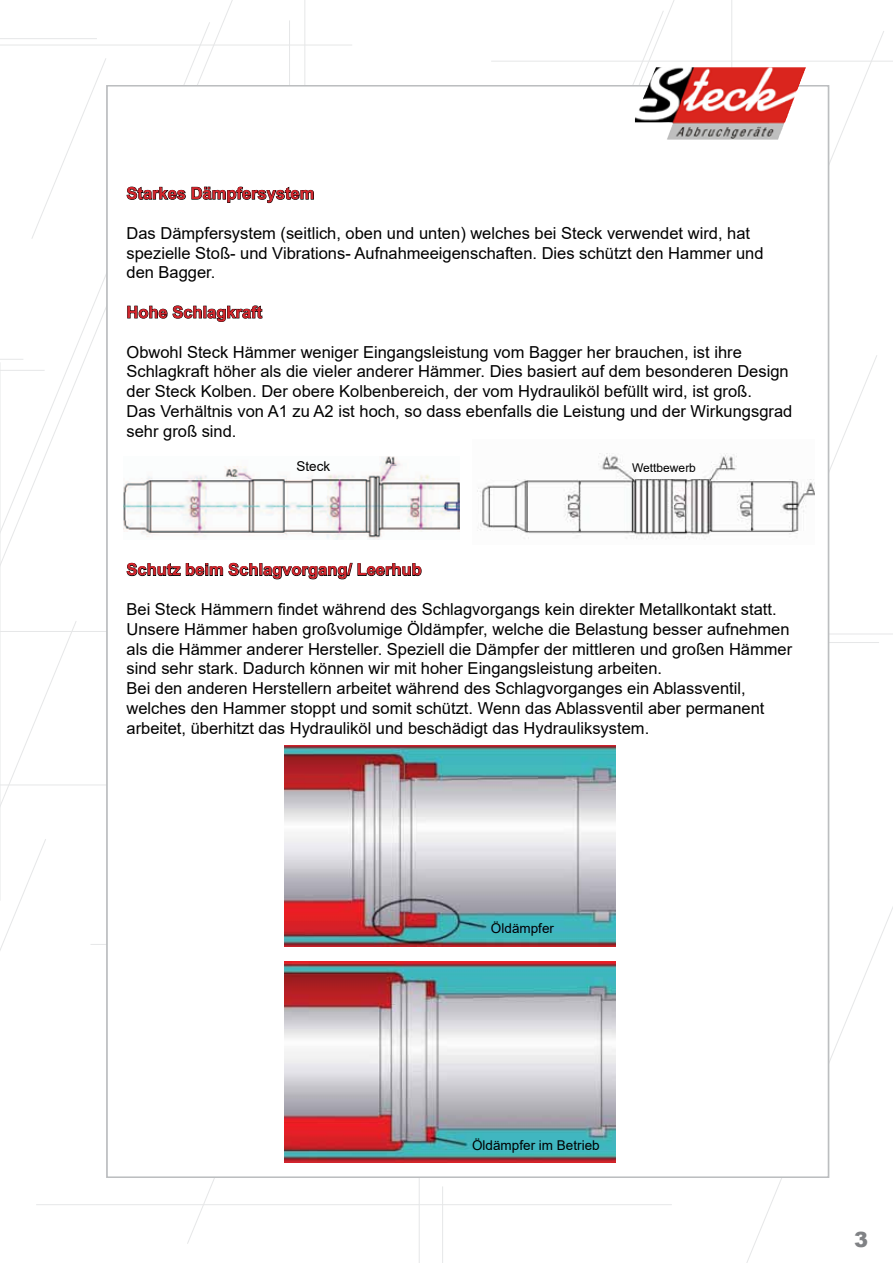
<style>
.page{position:relative;width:893px;height:1263px;background:#fff}
.page>*{position:absolute;margin:0;border:0;box-sizing:border-box;transform-origin:0 0}
.t1{font:900 21px "Arial";color:#808285}
.t2{font:16.5px/19.8px "Arial";color:#000}
.t3{font:700 16.5px "Arial";color:#d2232a}
.t4{font:13.5px "Arial";color:#000}
.t5{font:12px "Arial";color:#000}
</style>
<div class="page">
<svg style="left:0;top:22px;width:211px;height:542px"></svg>
<svg style="left:746px;top:901px;width:147px;height:362px"></svg>
<svg style="left:0;top:621px;width:77px;height:330px"></svg>
<svg style="left:829px;top:354px;width:48px;height:183px"></svg>
<svg style="left:187px;top:1178px;width:28px;height:66px"></svg>
<hr style="left:0;top:38px;width:97px;height:1px;background:#e6e7e8">
<hr style="left:491px;top:61px;width:402px;height:1px;background:#e6e7e8">
<svg style="left:0;top:359px;width:23px;height:1px"></svg>
<hr style="left:0;top:370px;width:45px;height:1px;background:#e6e7e8">
<hr style="left:0;top:784px;width:370px;height:1px;background:#e6e7e8">
<hr style="left:36px;top:1204px;width:636px;height:1px;background:#e6e7e8">
<hr style="left:0;top:631px;width:141px;height:1px;background:#e6e7e8">
<hr style="left:731px;top:0;width:1px;height:511px;background:#e6e7e8">
<hr style="left:289px;top:20px;width:1px;height:539px;background:#e6e7e8">
<hr style="left:304px;top:0;width:1px;height:504px;background:#e6e7e8">
<hr style="left:419px;top:753px;width:1px;height:510px;background:#e6e7e8">
<hr style="left:442px;top:1186px;width:1px;height:77px;background:#e6e7e8">
<hr style="left:0;top:45px;width:352px;height:1px;background:#e6e7e8">
<hr style="left:0;top:362px;width:1px;height:539px;background:#e6e7e8">
<svg style="left:829px;top:31px;width:55px;height:181px"></svg>
<svg style="left:31px;top:57px;width:76px;height:183px"></svg>
<hr style="left:733px;top:634px;width:160px;height:1px;background:#e6e7e8">
<hr style="left:719px;top:642px;width:160px;height:1px;background:#e6e7e8">
<hr style="left:90px;top:944px;width:283px;height:1px;background:#e6e7e8">
<div style="left:106px;top:85px;width:723px;height:1093px;background:#fff;border:2px solid #bcbec0"></div>
<svg style="left:126px;top:186px;width:188px;height:17px"></svg>
<svg style="left:127px;top:305px;width:136px;height:17px"></svg>
<svg style="left:126px;top:456px;width:296px;height:124px"></svg>
<img style="left:123px;top:457px;width:336px;height:82px">
<img style="left:477px;top:453px;width:338px;height:87px">
<img style="left:284px;top:746px;width:331px;height:200px">
<img style="left:284px;top:961px;width:331px;height:201px">
<img style="left:635px;top:67px;width:171px;height:73px">
<p class="t3" style="left:126px;top:182px;width:189px">Starkes Dämpfersystem</p>
<p class="t2" style="left:126px;top:223px;width:639px">Das Dämpfersystem (seitlich, oben und unten) welches bei Steck verwendet wird, hat spezielle Stoß- und Vibrations- Aufnahmeeigenschaften. Dies schützt den Hammer und den Bagger.</p>
<p class="t3" style="left:126px;top:301px;width:137px">Hohe Schlagkraft</p>
<p class="t2" style="left:126px;top:342px;width:667px">Obwohl Steck Hämmer weniger Eingangsleistung vom Bagger her brauchen, ist ihre Schlagkraft höher als die vieler anderer Hämmer. Dies basiert auf dem besonderen Design der Steck Kolben. Der obere Kolbenbereich, der vom Hydrauliköl befüllt wird, ist groß.<br>Das Verhältnis von A1 zu A2 ist hoch, so dass ebenfalls die Leistung und der Wirkungsgrad sehr groß sind.</p>
<p class="t4" style="left:296px;top:457px;width:35px">Steck</p>
<p class="t5" style="left:632px;top:459px;width:65px">Wettbewerb</p>
<p class="t3" style="left:126px;top:558px;width:297px">Schutz beim Schlagvorgang/ Leerhub</p>
<p class="t2" style="left:126px;top:599px;width:667px">Bei Steck Hämmern findet während des Schlagvorgangs kein direkter Metallkontakt statt.<br>Unsere Hämmer haben großvolumige Öldämpfer, welche die Belastung besser aufnehmen als die Hämmer anderer Hersteller. Speziell die Dämpfer der mittleren und großen Hämmer sind sehr stark. Dadurch können wir mit hoher Eingangsleistung arbeiten.<br>Bei den anderen Herstellern arbeitet während des Schlagvorganges ein Ablassventil, welches den Hammer stoppt und somit schützt. Wenn das Ablassventil aber permanent arbeitet, überhitzt das Hydrauliköl und beschädigt das Hydrauliksystem.</p>
<p class="t4" style="left:491px;top:919px;width:65px">Öldämpfer</p>
<p class="t4" style="left:472px;top:1136px;width:129px">Öldämpfer im Betrieb</p>
<p class="t1" style="left:854px;top:1224px;width:16px">3</p>
</div>
